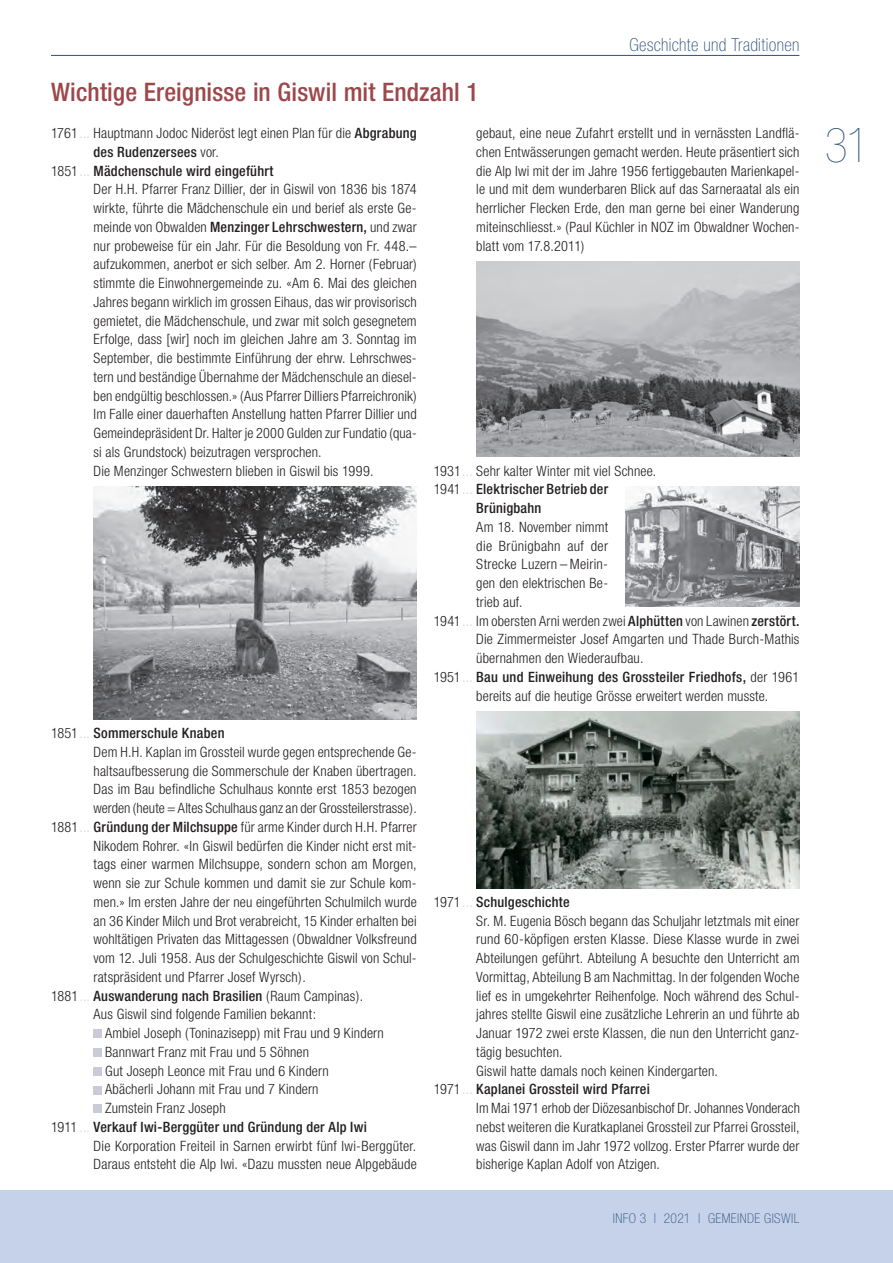
<style>
.page{position:relative;width:893px;height:1263px;background:#fff}
.page>*{position:absolute;margin:0;border:0;box-sizing:border-box;transform-origin:0 0}
.t1{font:900 condensed 48px "Helvetica Neue";color:#2f537c}
.t2{font:500 condensed 25.5px "Helvetica Neue";letter-spacing:.005em;color:#9d474b}
.t3{font:100 condensed 18px "Helvetica Neue";letter-spacing:.02em;color:#2f537c}
.t4{font:300 condensed 14.25px/18.8px "Helvetica Neue";letter-spacing:.01em;color:#231f20;text-align:justify}
.t5{font:500 condensed 14.25px "Helvetica Neue";letter-spacing:.015em;color:#231f20}
.t6{font:100 condensed 13.5px "Helvetica Neue";letter-spacing:.03em;color:#2f537c}
.s1{font-weight:500}
.s2{font-weight:300}
</style>
<div class="page">
<hr style="left:51px;top:55px;width:748px;height:1px;background:#2f537c">
<div style="left:0;top:1191px;width:893px;height:72px;background:#c6d2ea"></div>
<div style="left:94px;top:1030px;width:8px;height:8px;background:#c9cbd9"></div>
<div style="left:94px;top:1048px;width:8px;height:9px;background:#c9cbd9"></div>
<div style="left:94px;top:1067px;width:8px;height:9px;background:#c9cbd9"></div>
<div style="left:94px;top:1086px;width:8px;height:8px;background:#c9cbd9"></div>
<div style="left:94px;top:1105px;width:8px;height:8px;background:#c9cbd9"></div>
<img style="left:94px;top:487px;width:323px;height:232px">
<img style="left:476px;top:262px;width:323px;height:195px">
<img style="left:625px;top:487px;width:174px;height:120px">
<img style="left:476px;top:712px;width:323px;height:176px">
<p class="t3" style="left:629px;top:35px;width:171px">Geschichte und Traditionen</p>
<h2 class="t2" style="left:51px;top:76px;width:429px">Wichtige Ereignisse in Giswil mit Endzahl 1</h2>
<p class="t4" style="left:51px;top:124px;width:367px">1761 Hauptmann Jodoc Nideröst legt einen Plan für die <span class="s1">Abgrabung</span></p>
<p class="t5" style="left:94px;top:143px;width:127px">des Rudenzersees <span class="s2">vor.</span></p>
<p class="t5" style="left:51px;top:162px;width:224px"><span class="s2">1851</span> Mädchenschule wird eingeführt</p>
<p class="t4" style="left:94px;top:180px;width:325px">Der H.H. Pfarrer Franz Dillier, der in Giswil von 1836 bis 1874</p>
<p class="t4" style="left:94px;top:199px;width:325px">wirkte, führte die Mädchenschule ein und berief als erste Ge-</p>
<p class="t4" style="left:94px;top:217px;width:325px">meinde von Obwalden <span class="s1">Menzinger Lehrschwestern,</span> und zwar</p>
<p class="t4" style="left:94px;top:236px;width:325px">nur probeweise für ein Jahr. Für die Besoldung von Fr. 448.–</p>
<p class="t4" style="left:94px;top:255px;width:325px">aufzukommen, anerbot er sich selber. Am 2. Horner (Februar)</p>
<p class="t4" style="left:94px;top:274px;width:325px">stimmte die Einwohnergemeinde zu. «Am 6. Mai des gleichen</p>
<p class="t4" style="left:94px;top:292px;width:325px">Jahres begann wirklich im grossen Eihaus, das wir provisorisch</p>
<p class="t4" style="left:94px;top:311px;width:325px">gemietet, die Mädchenschule, und zwar mit solch gesegnetem</p>
<p class="t4" style="left:94px;top:330px;width:325px">Erfolge, dass [wir] noch im gleichen Jahre am 3. Sonntag im</p>
<p class="t4" style="left:94px;top:349px;width:325px">September, die bestimmte Einführung der ehrw. Lehrschwes-</p>
<p class="t4" style="left:94px;top:367px;width:325px">tern und beständige Übernahme der Mädchenschule an diesel-</p>
<p class="t4" style="left:94px;top:386px;width:325px">ben endgültig beschlossen.» (Aus Pfarrer Dilliers Pfarreichronik)</p>
<p class="t4" style="left:94px;top:405px;width:325px">Im Falle einer dauerhaften Anstellung hatten Pfarrer Dillier und</p>
<p class="t4" style="left:94px;top:424px;width:325px">Gemeindepräsident Dr. Halter je 2000 Gulden zur Fundatio (qua-</p>
<p class="t4" style="left:94px;top:442px;width:229px">si als Grundstock) beizutragen versprochen.</p>
<p class="t4" style="left:94px;top:461px;width:281px">Die Menzinger Schwestern blieben in Giswil bis 1999.</p>
<p class="t4" style="left:476px;top:124px;width:325px">gebaut, eine neue Zufahrt erstellt und in vernässten Landflä&shy;chen Entwässerungen gemacht werden. Heute präsentiert sich die Alp Iwi mit der im Jahre 1956 fertiggebauten Marienkapel&shy;le und mit dem wunderbaren Blick auf das Sarneraatal als ein herrlicher Flecken Erde, den man gerne bei einer Wanderung miteinschliesst.» (Paul Küchler in NOZ im Obwaldner Wochen&shy;blatt vom 17.8.2011)</p>
<p class="t4" style="left:434px;top:461px;width:224px">1931 Sehr kalter Winter mit viel Schnee.</p>
<p class="t5" style="left:434px;top:481px;width:176px"><span class="s2">1941</span> Elektrischer Betrieb der</p>
<p class="t5" style="left:476px;top:499px;width:67px">Brünigbahn</p>
<p class="t4" style="left:476px;top:517px;width:133px">Am 18. November nimmt</p>
<p class="t4" style="left:476px;top:536px;width:133px">die Brünigbahn auf der</p>
<p class="t4" style="left:476px;top:555px;width:133px">Strecke Luzern – Meirin-</p>
<p class="t4" style="left:476px;top:574px;width:133px">gen den elektrischen Be-</p>
<p class="t4" style="left:476px;top:592px;width:48px">trieb auf.</p>
<p class="t4" style="left:434px;top:611px;width:367px">1941 Im obersten Arni werden zwei <span class="s1">Alphütten</span> von Lawinen <span class="s1">zerstört.</span></p>
<p class="t4" style="left:476px;top:630px;width:325px">Die Zimmermeister Josef Amgarten und Thade Burch-Mathis</p>
<p class="t4" style="left:476px;top:649px;width:169px">übernahmen den Wiederaufbau.</p>
<p class="t5" style="left:434px;top:668px;width:367px"><span class="s2">1951</span> Bau und Einweihung des Grossteiler Friedhofs, <span class="s2">der 1961</span></p>
<p class="t4" style="left:476px;top:686px;width:294px">bereits auf die heutige Grösse erweitert werden musste.</p>
<p class="t5" style="left:51px;top:724px;width:175px"><span class="s2">1851</span> Sommerschule Knaben</p>
<p class="t4" style="left:94px;top:742px;width:325px">Dem H.H. Kaplan im Grossteil wurde gegen entsprechende Ge-</p>
<p class="t4" style="left:94px;top:761px;width:324px">haltsaufbesserung die Sommerschule der Knaben übertragen.</p>
<p class="t4" style="left:94px;top:780px;width:325px">Das im Bau befindliche Schulhaus konnte erst 1853 bezogen</p>
<p class="t4" style="left:94px;top:799px;width:325px">werden (heute = Altes Schulhaus ganz an der Grossteilerstrasse).</p>
<p class="t4" style="left:51px;top:817px;width:367px">1881 <span class="s1">Gründung der Milchsuppe</span> für arme Kinder durch H.H. Pfarrer</p>
<p class="t4" style="left:94px;top:836px;width:325px">Nikodem Rohrer. «In Giswil bedürfen die Kinder nicht erst mit-</p>
<p class="t4" style="left:94px;top:855px;width:325px">tags einer warmen Milchsuppe, sondern schon am Morgen,</p>
<p class="t4" style="left:94px;top:874px;width:325px">wenn sie zur Schule kommen und damit sie zur Schule kom-</p>
<p class="t4" style="left:94px;top:892px;width:325px">men.» Im ersten Jahre der neu eingeführten Schulmilch wurde</p>
<p class="t4" style="left:94px;top:911px;width:325px">an 36 Kinder Milch und Brot verabreicht, 15 Kinder erhalten bei</p>
<p class="t4" style="left:94px;top:930px;width:325px">wohltätigen Privaten das Mittagessen (Obwaldner Volksfreund</p>
<p class="t4" style="left:94px;top:949px;width:325px">vom 12. Juli 1958. Aus der Schulgeschichte Giswil von Schul-</p>
<p class="t4" style="left:94px;top:967px;width:214px">ratspräsident und Pfarrer Josef Wyrsch).</p>
<p class="t5" style="left:51px;top:987px;width:314px"><span class="s2">1881</span> Auswanderung nach Brasilien <span class="s2">(Raum Campinas).</span></p>
<p class="t4" style="left:94px;top:1005px;width:224px">Aus Giswil sind folgende Familien bekannt:</p>
<p class="t4" style="left:105px;top:1024px;width:280px">Ambiel Joseph (Toninazisepp) mit Frau und 9 Kindern</p>
<p class="t4" style="left:105px;top:1042px;width:206px">Bannwart Franz mit Frau und 5 Söhnen</p>
<p class="t4" style="left:105px;top:1061px;width:225px">Gut Joseph Leonce mit Frau und 6 Kindern</p>
<p class="t4" style="left:105px;top:1080px;width:215px">Abächerli Johann mit Frau und 7 Kindern</p>
<p class="t4" style="left:105px;top:1099px;width:122px">Zumstein Franz Joseph</p>
<p class="t5" style="left:51px;top:1118px;width:317px"><span class="s2">1911</span> Verkauf Iwi-Berggüter und Gründung der Alp Iwi</p>
<p class="t4" style="left:94px;top:1136px;width:324px">Die Korporation Freiteil in Sarnen erwirbt fünf Iwi-Berggüter.</p>
<p class="t4" style="left:94px;top:1155px;width:325px">Daraus entsteht die Alp Iwi. «Dazu mussten neue Alpgebäude</p>
<p class="t5" style="left:434px;top:893px;width:137px"><span class="s2">1971</span> Schulgeschichte</p>
<p class="t4" style="left:476px;top:911px;width:325px">Sr. M. Eugenia Bösch begann das Schuljahr letztmals mit einer</p>
<p class="t4" style="left:476px;top:930px;width:325px">rund 60-köpfigen ersten Klasse. Diese Klasse wurde in zwei</p>
<p class="t4" style="left:476px;top:949px;width:325px">Abteilungen geführt. Abteilung A besuchte den Unterricht am</p>
<p class="t4" style="left:476px;top:967px;width:325px">Vormittag, Abteilung B am Nachmittag. In der folgenden Woche</p>
<p class="t4" style="left:476px;top:986px;width:325px">lief es in umgekehrter Reihenfolge. Noch während des Schul-</p>
<p class="t4" style="left:476px;top:1005px;width:325px">jahres stellte Giswil eine zusätzliche Lehrerin an und führte ab</p>
<p class="t4" style="left:476px;top:1024px;width:325px">Januar 1972 zwei erste Klassen, die nun den Unterricht ganz-</p>
<p class="t4" style="left:476px;top:1042px;width:88px">tägig besuchten.</p>
<p class="t4" style="left:476px;top:1061px;width:243px">Giswil hatte damals noch keinen Kindergarten.</p>
<p class="t5" style="left:434px;top:1081px;width:218px"><span class="s2">1971</span> Kaplanei Grossteil wird Pfarrei</p>
<p class="t4" style="left:476px;top:1099px;width:325px">Im Mai 1971 erhob der Diözesanbischof Dr. Johannes Vonderach</p>
<p class="t4" style="left:476px;top:1117px;width:325px">nebst weiteren die Kuratkaplanei Grossteil zur Pfarrei Grossteil,</p>
<p class="t4" style="left:476px;top:1136px;width:325px">was Giswil dann im Jahr 1972 vollzog. Erster Pfarrer wurde der</p>
<p class="t4" style="left:476px;top:1155px;width:185px">bisherige Kaplan Adolf von Atzigen.</p>
<p class="t6" style="left:613px;top:1210px;width:188px">INFO 3 | 2021 | GEMEINDE GISWIL</p>
<h1 class="t1" style="left:825px;top:119px;width:46px">31</h1>
</div>
